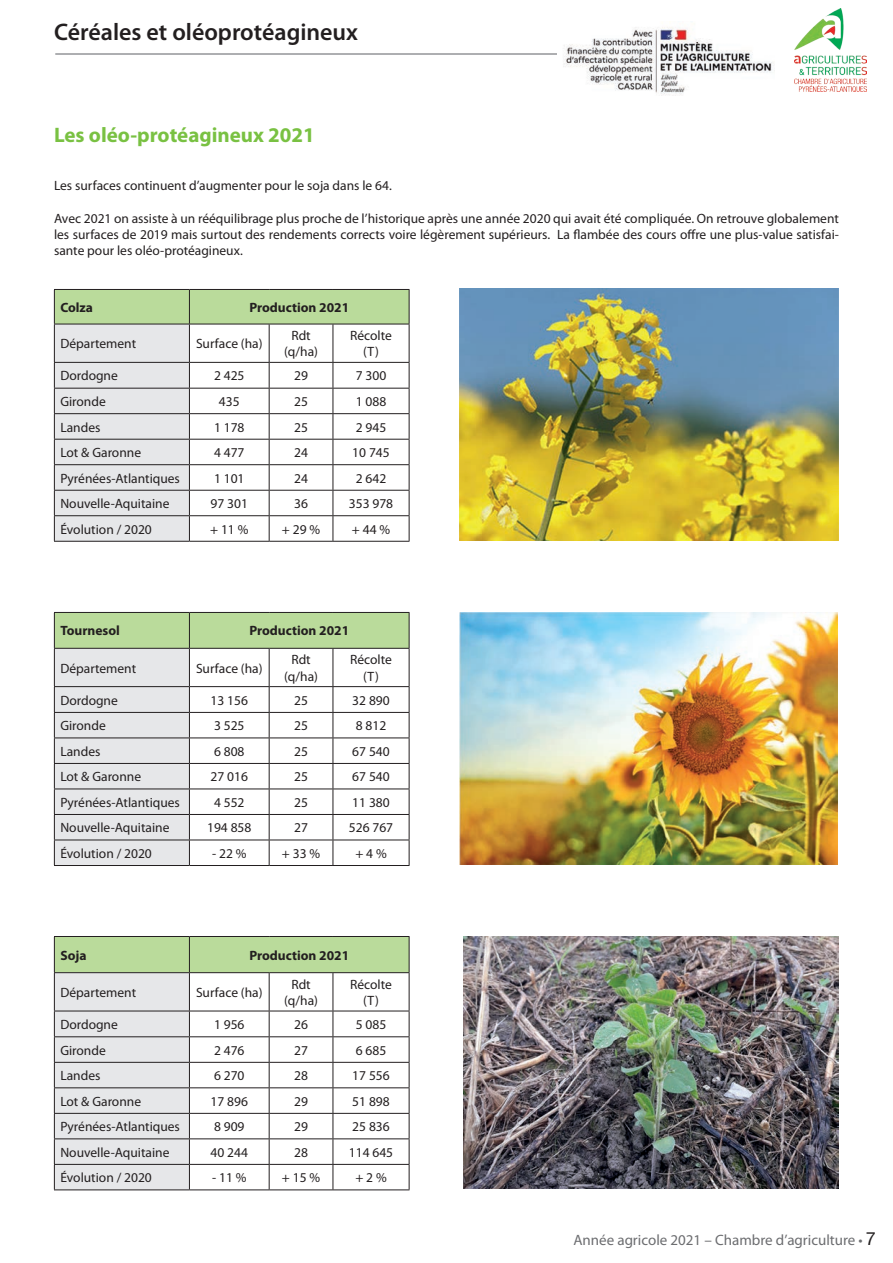
<style>
.page{position:relative;width:893px;height:1263px;background:#fff}
.page>*{position:absolute;margin:0;border:0;box-sizing:border-box;transform-origin:0 0}
.t1{font:600 24px "Myriad Pro";color:#231f20}
.t2{font:700 21px "Myriad Pro";color:#79c142}
.t3{font:15px "Myriad Pro";color:#6c6d70}
.t4{font:13.5px/16.2px "Myriad Pro";color:#231f20;text-align:center}
.t5{font:700 13.5px "Myriad Pro";color:#231f20}
.s1{font-family:"Helvetica Neue";font-size:18px;color:#231f20}
</style>
<div class="page">
<hr style="left:55px;top:53px;width:511px;height:2px;background:#939598">
<svg style="left:54px;top:289px;width:356px;height:252px"></svg>
<hr style="left:54px;top:541px;width:135px;height:1px;background:#231f20">
<hr style="left:189px;top:541px;width:80px;height:1px;background:#231f20">
<hr style="left:269px;top:541px;width:64px;height:1px;background:#231f20">
<hr style="left:333px;top:541px;width:76px;height:1px;background:#231f20">
<svg style="left:54px;top:612px;width:356px;height:253px"></svg>
<hr style="left:54px;top:865px;width:135px;height:1px;background:#231f20">
<hr style="left:189px;top:865px;width:80px;height:1px;background:#231f20">
<hr style="left:269px;top:865px;width:64px;height:1px;background:#231f20">
<hr style="left:333px;top:865px;width:76px;height:1px;background:#231f20">
<svg style="left:54px;top:936px;width:356px;height:254px"></svg>
<hr style="left:54px;top:1189px;width:135px;height:1px;background:#231f20">
<hr style="left:189px;top:1189px;width:80px;height:1px;background:#231f20">
<hr style="left:269px;top:1189px;width:64px;height:1px;background:#231f20">
<hr style="left:333px;top:1189px;width:76px;height:1px;background:#231f20">
<img style="left:463px;top:937px;width:376px;height:252px">
<img style="left:459px;top:612px;width:378px;height:252px">
<img style="left:459px;top:288px;width:380px;height:252px">
<img style="left:557px;top:27px;width:218px;height:67px">
<img style="left:795px;top:9px;width:72px;height:82px">
<h1 class="t1" style="left:54px;top:19px;width:306px">Céréales et oléoprotéagineux</h1>
<h2 class="t2" style="left:54px;top:123px;width:262px">Les oléo-protéagineux 2021</h2>
<p class="t4" style="left:54px;top:178px;width:339px">Les surfaces continuent d’augmenter pour le soja dans le 64.</p>
<p class="t4" style="left:54px;top:210px;width:786px;text-align:justify">Avec 2021 on assiste à un rééquilibrage plus proche de l’historique après une année 2020 qui avait été compliquée. On retrouve globalement les surfaces de 2019 mais surtout des rendements corrects voire légèrement supérieurs. La flambée des cours offre une plus-value satisfai&shy;sante pour les oléo-protéagineux.</p>
<p class="t5" style="left:60px;top:300px;width:34px">Colza</p>
<p class="t5" style="left:249px;top:300px;width:101px">Production 2021</p>
<p class="t4" style="left:60px;top:336px;width:77px">Département</p>
<p class="t4" style="left:196px;top:336px;width:68px">Surface (ha)</p>
<p class="t4" style="left:284px;top:328px;width:35px">Rdt (q/ha)</p>
<p class="t4" style="left:350px;top:328px;width:43px">Récolte (T)</p>
<p class="t4" style="left:60px;top:368px;width:59px">Dordogne</p>
<p class="t4" style="left:214px;top:368px;width:32px">2 425</p>
<p class="t4" style="left:294px;top:368px;width:15px">29</p>
<p class="t4" style="left:356px;top:368px;width:32px">7 300</p>
<p class="t4" style="left:60px;top:394px;width:47px">Gironde</p>
<p class="t4" style="left:219px;top:394px;width:22px">435</p>
<p class="t4" style="left:294px;top:394px;width:15px">25</p>
<p class="t4" style="left:356px;top:394px;width:32px">1 088</p>
<p class="t4" style="left:60px;top:419px;width:42px">Landes</p>
<p class="t4" style="left:214px;top:419px;width:32px">1 178</p>
<p class="t4" style="left:294px;top:419px;width:15px">25</p>
<p class="t4" style="left:356px;top:419px;width:32px">2 945</p>
<p class="t4" style="left:60px;top:445px;width:82px">Lot &amp; Garonne</p>
<p class="t4" style="left:214px;top:445px;width:32px">4 477</p>
<p class="t4" style="left:294px;top:445px;width:15px">24</p>
<p class="t4" style="left:352px;top:445px;width:39px">10 745</p>
<p class="t4" style="left:60px;top:470px;width:121px">Pyrénées-Atlantiques</p>
<p class="t4" style="left:214px;top:470px;width:32px">1 101</p>
<p class="t4" style="left:294px;top:470px;width:15px">24</p>
<p class="t4" style="left:356px;top:470px;width:32px">2 642</p>
<p class="t4" style="left:60px;top:496px;width:111px">Nouvelle-Aquitaine</p>
<p class="t4" style="left:211px;top:496px;width:39px">97 301</p>
<p class="t4" style="left:294px;top:496px;width:15px">36</p>
<p class="t4" style="left:349px;top:496px;width:46px">353 978</p>
<p class="t4" style="left:60px;top:521px;width:93px">Évolution / 2020</p>
<p class="t4" style="left:210px;top:521px;width:40px">+ 11 %</p>
<p class="t4" style="left:282px;top:521px;width:40px">+ 29 %</p>
<p class="t4" style="left:352px;top:521px;width:40px">+ 44 %</p>
<p class="t5" style="left:60px;top:623px;width:61px">Tournesol</p>
<p class="t5" style="left:249px;top:623px;width:101px">Production 2021</p>
<p class="t4" style="left:60px;top:660px;width:77px">Département</p>
<p class="t4" style="left:196px;top:660px;width:68px">Surface (ha)</p>
<p class="t4" style="left:284px;top:652px;width:35px">Rdt (q/ha)</p>
<p class="t4" style="left:350px;top:652px;width:43px">Récolte (T)</p>
<p class="t4" style="left:60px;top:692px;width:59px">Dordogne</p>
<p class="t4" style="left:211px;top:692px;width:39px">13 156</p>
<p class="t4" style="left:294px;top:692px;width:15px">25</p>
<p class="t4" style="left:352px;top:692px;width:39px">32 890</p>
<p class="t4" style="left:60px;top:718px;width:47px">Gironde</p>
<p class="t4" style="left:214px;top:718px;width:32px">3 525</p>
<p class="t4" style="left:294px;top:718px;width:15px">25</p>
<p class="t4" style="left:356px;top:718px;width:32px">8 812</p>
<p class="t4" style="left:60px;top:743px;width:42px">Landes</p>
<p class="t4" style="left:214px;top:743px;width:32px">6 808</p>
<p class="t4" style="left:294px;top:743px;width:15px">25</p>
<p class="t4" style="left:352px;top:743px;width:39px">67 540</p>
<p class="t4" style="left:60px;top:769px;width:82px">Lot &amp; Garonne</p>
<p class="t4" style="left:211px;top:769px;width:39px">27 016</p>
<p class="t4" style="left:294px;top:769px;width:15px">25</p>
<p class="t4" style="left:352px;top:769px;width:39px">67 540</p>
<p class="t4" style="left:60px;top:794px;width:121px">Pyrénées-Atlantiques</p>
<p class="t4" style="left:214px;top:794px;width:32px">4 552</p>
<p class="t4" style="left:294px;top:794px;width:15px">25</p>
<p class="t4" style="left:352px;top:794px;width:39px">11 380</p>
<p class="t4" style="left:60px;top:820px;width:111px">Nouvelle-Aquitaine</p>
<p class="t4" style="left:207px;top:820px;width:46px">194 858</p>
<p class="t4" style="left:294px;top:820px;width:15px">27</p>
<p class="t4" style="left:349px;top:820px;width:46px">526 767</p>
<p class="t4" style="left:60px;top:845px;width:93px">Évolution / 2020</p>
<p class="t4" style="left:212px;top:845px;width:36px">- 22 %</p>
<p class="t4" style="left:282px;top:845px;width:40px">+ 33 %</p>
<p class="t4" style="left:355px;top:845px;width:33px">+ 4 %</p>
<p class="t5" style="left:60px;top:947px;width:28px">Soja</p>
<p class="t5" style="left:249px;top:947px;width:101px">Production 2021</p>
<p class="t4" style="left:60px;top:984px;width:77px">Département</p>
<p class="t4" style="left:196px;top:984px;width:68px">Surface (ha)</p>
<p class="t4" style="left:284px;top:976px;width:35px">Rdt (q/ha)</p>
<p class="t4" style="left:350px;top:976px;width:43px">Récolte (T)</p>
<p class="t4" style="left:60px;top:1016px;width:59px">Dordogne</p>
<p class="t4" style="left:214px;top:1016px;width:32px">1 956</p>
<p class="t4" style="left:294px;top:1016px;width:15px">26</p>
<p class="t4" style="left:356px;top:1016px;width:32px">5 085</p>
<p class="t4" style="left:60px;top:1042px;width:47px">Gironde</p>
<p class="t4" style="left:214px;top:1042px;width:32px">2 476</p>
<p class="t4" style="left:294px;top:1042px;width:15px">27</p>
<p class="t4" style="left:356px;top:1042px;width:32px">6 685</p>
<p class="t4" style="left:60px;top:1068px;width:42px">Landes</p>
<p class="t4" style="left:214px;top:1068px;width:32px">6 270</p>
<p class="t4" style="left:294px;top:1068px;width:15px">28</p>
<p class="t4" style="left:352px;top:1068px;width:39px">17 556</p>
<p class="t4" style="left:60px;top:1093px;width:82px">Lot &amp; Garonne</p>
<p class="t4" style="left:211px;top:1093px;width:39px">17 896</p>
<p class="t4" style="left:294px;top:1093px;width:15px">29</p>
<p class="t4" style="left:352px;top:1093px;width:39px">51 898</p>
<p class="t4" style="left:60px;top:1119px;width:121px">Pyrénées-Atlantiques</p>
<p class="t4" style="left:214px;top:1119px;width:32px">8 909</p>
<p class="t4" style="left:294px;top:1119px;width:15px">29</p>
<p class="t4" style="left:352px;top:1119px;width:39px">25 836</p>
<p class="t4" style="left:60px;top:1144px;width:111px">Nouvelle-Aquitaine</p>
<p class="t4" style="left:211px;top:1144px;width:39px">40 244</p>
<p class="t4" style="left:294px;top:1144px;width:15px">28</p>
<p class="t4" style="left:349px;top:1144px;width:46px">114 645</p>
<p class="t4" style="left:60px;top:1170px;width:93px">Évolution / 2020</p>
<p class="t4" style="left:212px;top:1170px;width:36px">- 11 %</p>
<p class="t4" style="left:282px;top:1170px;width:40px">+ 15 %</p>
<p class="t4" style="left:355px;top:1170px;width:33px">+ 2 %</p>
<p class="t3" style="left:573px;top:1232px;width:304px">Année agricole 2021 – Chambre d’agriculture • <span class="s1">7</span></p>
</div>
